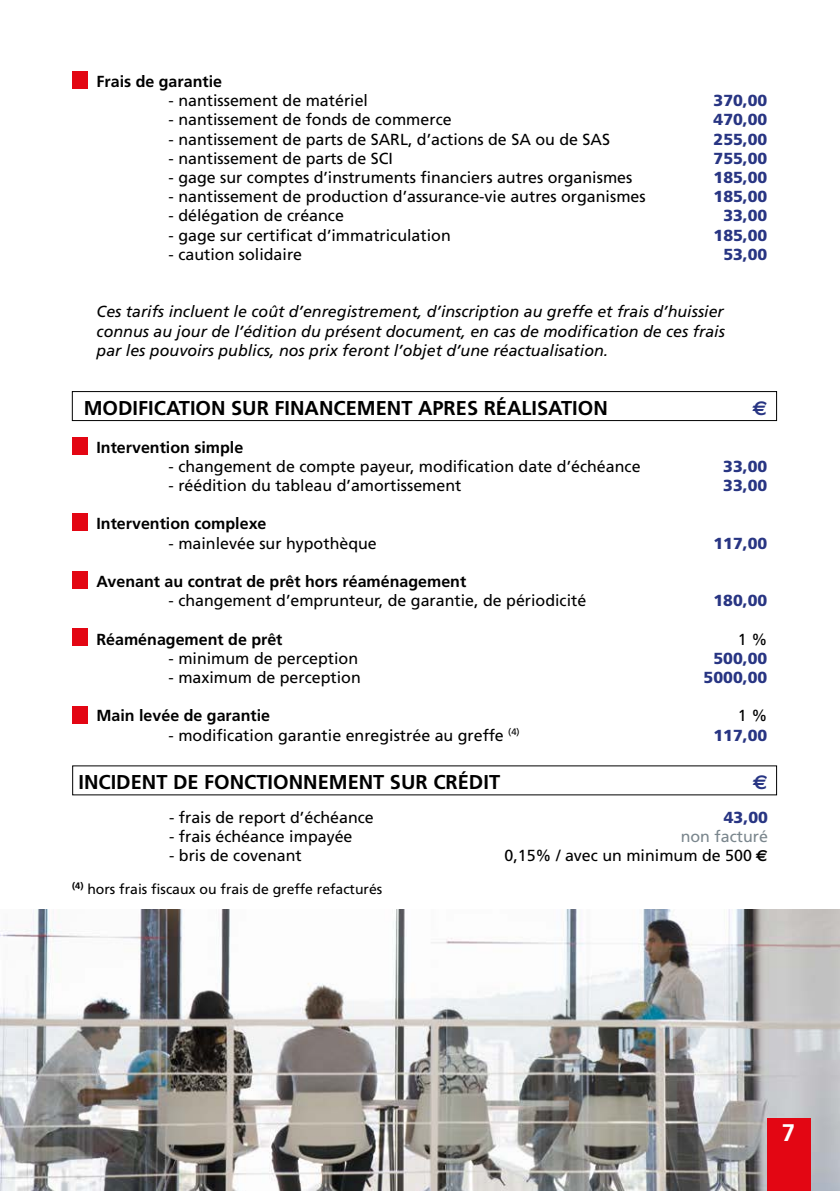
<style>
.page{position:relative;width:840px;height:1191px;background:#fff}
.page>*{position:absolute;margin:0;border:0;box-sizing:border-box;transform-origin:0 0}
.t1{font:700 24px "Frutiger";color:#fff}
.t2{font:700 20px "Frutiger";color:#000}
.t3{font:700 20px "Euro Sans";color:#283583}
.t4{font:16px "Frutiger";color:#000}
.t5{font:italic 16px/19.2px "Frutiger";color:#000;text-align:justify}
.t6{font:700 16px "Frutiger";color:#000}
.t7{font:900 16px "Frutiger";color:#283583}
.t8{font:16px "Frutiger";color:#7a868d}
.t9{font:14px "Frutiger";color:#000}
.s1{font-family:"Euro Sans";font-weight:700}
</style>
<div class="page">
<img style="left:0;top:909px;width:839px;height:282px">
<div style="left:72px;top:72px;width:15px;height:17px;background:#e30613"></div>
<div style="left:72px;top:437px;width:15px;height:17px;background:#e30613"></div>
<div style="left:72px;top:391px;width:704px;height:30px;border:1px solid #000"></div>
<div style="left:72px;top:513px;width:15px;height:17px;background:#e30613"></div>
<div style="left:72px;top:572px;width:15px;height:17px;background:#e30613"></div>
<div style="left:72px;top:628px;width:15px;height:17px;background:#e30613"></div>
<div style="left:72px;top:706px;width:15px;height:17px;background:#e30613"></div>
<div style="left:767px;top:1119px;width:43px;height:72px;background:#e30613"></div>
<p class="t6" style="left:96px;top:72px;width:127px">Frais de garantie</p>
<p class="t4" style="left:168px;top:91px;width:201px">- nantissement de matériel</p>
<p class="t7" style="left:713px;top:91px;width:55px">370,00</p>
<p class="t4" style="left:168px;top:110px;width:284px">- nantissement de fonds de commerce</p>
<p class="t7" style="left:713px;top:110px;width:55px">470,00</p>
<p class="t4" style="left:168px;top:130px;width:442px">- nantissement de parts de SARL, d’actions de SA ou de SAS</p>
<p class="t7" style="left:713px;top:129px;width:55px">255,00</p>
<p class="t4" style="left:168px;top:149px;width:226px">- nantissement de parts de SCI</p>
<p class="t7" style="left:713px;top:148px;width:55px">755,00</p>
<p class="t4" style="left:168px;top:168px;width:465px">- gage sur comptes d’instruments financiers autres organismes</p>
<p class="t7" style="left:713px;top:168px;width:55px">185,00</p>
<p class="t4" style="left:168px;top:187px;width:478px">- nantissement de production d’assurance-vie autres organismes</p>
<p class="t7" style="left:713px;top:187px;width:55px">185,00</p>
<p class="t4" style="left:168px;top:206px;width:177px">- délégation de créance</p>
<p class="t7" style="left:723px;top:206px;width:46px">33,00</p>
<p class="t4" style="left:168px;top:226px;width:283px">- gage sur certificat d’immatriculation</p>
<p class="t7" style="left:713px;top:225px;width:55px">185,00</p>
<p class="t4" style="left:168px;top:245px;width:135px">- caution solidaire</p>
<p class="t7" style="left:723px;top:244px;width:46px">53,00</p>
<p class="t5" style="left:96px;top:302px;width:629px">Ces tarifs incluent le coût d’enregistrement, d’inscription au greffe et frais d’huissier connus au jour de l’édition du présent document, en cas de modification de ces frais par les pouvoirs publics, nos prix feront l’objet d’une réactualisation.</p>
<p class="t2" style="left:84px;top:396px;width:525px">MODIFICATION SUR FINANCEMENT APRES RÉALISATION</p>
<p class="t3" style="left:752px;top:396px;width:16px">€</p>
<p class="t6" style="left:96px;top:437px;width:148px">Intervention simple</p>
<p class="t4" style="left:168px;top:457px;width:473px">- changement de compte payeur, modification date d’échéance</p>
<p class="t7" style="left:722px;top:456px;width:46px">33,00</p>
<p class="t4" style="left:168px;top:476px;width:294px">- réédition du tableau d’amortissement</p>
<p class="t7" style="left:722px;top:476px;width:46px">33,00</p>
<p class="t6" style="left:96px;top:514px;width:171px">Intervention complexe</p>
<p class="t4" style="left:168px;top:533px;width:210px">- mainlevée sur hypothèque</p>
<p class="t7" style="left:713px;top:533px;width:55px">117,00</p>
<p class="t6" style="left:96px;top:572px;width:371px">Avenant au contrat de prêt hors réaménagement</p>
<p class="t4" style="left:168px;top:591px;width:419px">- changement d’emprunteur, de garantie, de périodicité</p>
<p class="t7" style="left:713px;top:591px;width:55px">180,00</p>
<p class="t6" style="left:96px;top:629px;width:187px">Réaménagement de prêt</p>
<p class="t4" style="left:737px;top:629px;width:31px">1 %</p>
<p class="t4" style="left:168px;top:649px;width:191px">- minimum de perception</p>
<p class="t7" style="left:713px;top:648px;width:55px">500,00</p>
<p class="t4" style="left:168px;top:668px;width:194px">- maximum de perception</p>
<p class="t7" style="left:703px;top:668px;width:65px">5000,00</p>
<p class="t6" style="left:96px;top:706px;width:175px">Main levée de garantie</p>
<p class="t4" style="left:737px;top:706px;width:31px">1 %</p>
<p class="t4" style="left:168px;top:725px;width:352px">- modification garantie enregistrée au greffe <sup>(4)</sup></p>
<p class="t7" style="left:713px;top:725px;width:55px">117,00</p>
<p class="t2" style="left:78px;top:770px;width:423px">INCIDENT DE FONCTIONNEMENT SUR CRÉDIT</p>
<p class="t3" style="left:752px;top:770px;width:16px">€</p>
<p class="t4" style="left:169px;top:808px;width:206px">- frais de report d’échéance</p>
<p class="t7" style="left:723px;top:807px;width:46px">43,00</p>
<p class="t4" style="left:169px;top:827px;width:185px">- frais échéance impayée</p>
<p class="t8" style="left:680px;top:827px;width:89px">non facturé</p>
<p class="t4" style="left:169px;top:846px;width:134px">- bris de covenant</p>
<p class="t4" style="left:504px;top:846px;width:265px">0,15% / avec un minimum de 500 <span class="s1">€</span></p>
<p class="t9" style="left:72px;top:881px;width:311px"><sup>(4)</sup> hors frais fiscaux ou frais de greffe refacturés</p>
<h1 class="t1" style="left:781px;top:1118px;width:15px">7</h1>
</div>
